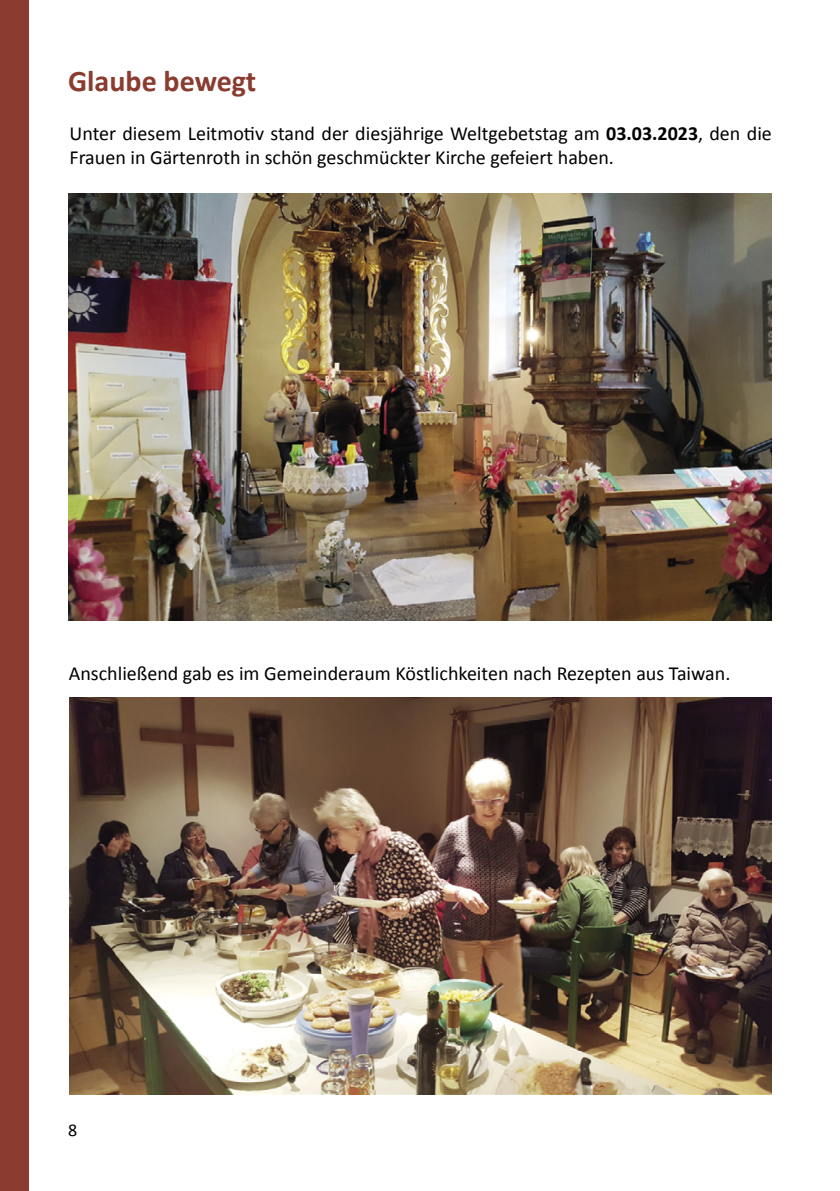
<style>
.page{position:relative;width:840px;height:1191px;background:#fff}
.page>*{position:absolute;margin:0;border:0;box-sizing:border-box;transform-origin:0 0}
.t1{font:700 30px "Calibri";color:#893c2f}
.t2{font:20px/24px "Calibri";color:#000}
.t3{font:18px "Calibri";color:#000}
.s1{font-weight:700}
</style>
<div class="page">
<div style="left:0;top:0;width:28px;height:1191px;background:#893c2f"></div>
<img style="left:69px;top:697px;width:702px;height:397px">
<img style="left:68px;top:193px;width:703px;height:427px">
<h1 class="t1" style="left:68px;top:59px;width:190px">Glaube bewegt</h1>
<p class="t2" style="left:69px;top:121px;width:703px">Unter diesem Leitmotiv stand der diesjährige Weltgebetstag am <span class="s1">03.03.2023</span>, den die<br>Frauen in Gärtenroth in schön geschmückter Kirche gefeiert haben.</p>
<p class="t2" style="left:69px;top:661px;width:662px">Anschließend gab es im Gemeinderaum Köstlichkeiten nach Rezepten aus Taiwan.</p>
<p class="t3" style="left:68px;top:1118px;width:11px">8</p>
</div>
